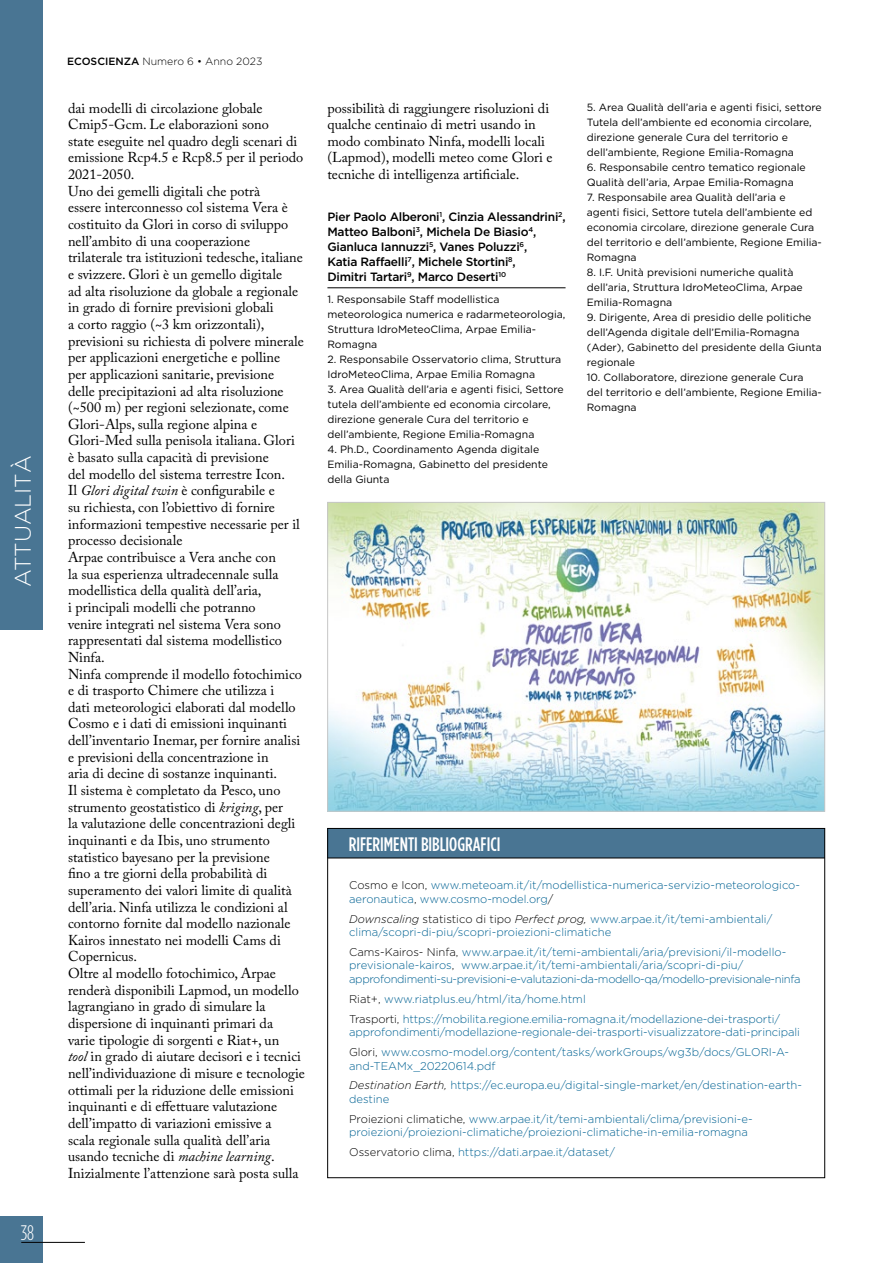
<style>
.page{position:relative;width:893px;height:1263px;background:#fff}
.page>*{position:absolute;margin:0;border:0;box-sizing:border-box;transform-origin:0 0}
.t1{font:300 22.5px "Gotham HTF";color:#fff}
.t2{font:300 condensed 21px "Gotham HTF";color:#fff}
.t3{font:500 condensed 19.5px "Gotham HTF";color:#fff}
.t4{font:14.25px/16.6px "Adobe Caslon Pro";color:#000}
.t5{font:500 12px/15px "Gotham HTF";letter-spacing:-.02em;color:#000}
.t6{font:300 11.25px/20px "Gotham HTF";color:#006293}
.t7{font:10.5px/15px "Gotham HTF";color:#000}
.t8{font:300 10.5px "Gotham HTF";color:#000}
.s1{font-weight:500}
.s2{font-style:italic}
.s3{color:#000}
.s4{font-style:italic;color:#000}
</style>
<div class="page">
<div style="left:0;top:1216px;width:43px;height:47px;background:#497593"></div>
<hr style="left:21px;top:1242px;width:64px;height:1px;background:#000">
<div style="left:0;top:0;width:43px;height:629px;background:#497593"></div>
<hr style="left:327px;top:288px;width:239px;height:1px;background:#000">
<div style="left:327px;top:828px;width:498px;height:30px;background:#497593"></div>
<hr style="left:327px;top:858px;width:498px;height:1px;background:#000">
<img style="left:329px;top:504px;width:494px;height:305px">
<div style="left:327px;top:502px;width:498px;height:309px;border:1px solid #c6c6c6"></div>
<h1 class="t1" style="left:11px;top:587px;width:133px;rotate:-90deg">ATTUALITÀ</h1>
<h2 class="t2" style="left:21px;top:1221px;width:15px">38</h2>
<p class="t8" style="left:67px;top:56px;width:197px"><span class="s1">ECOSCIENZA</span> Numero 6 • Anno 2023</p>
<p class="t4" style="left:68px;top:99px;width:238px">dai modelli di circolazione globale Cmip5-Gcm. Le elaborazioni sono<br>state eseguite nel quadro degli scenari di emissione Rcp4.5 e Rcp8.5 per il periodo 2021-2050.<br>Uno dei gemelli digitali che potrà<br>essere interconnesso col sistema Vera è costituito da Glori in corso di sviluppo nell’ambito di una cooperazione trilaterale tra istituzioni tedesche, italiane e svizzere. Glori è un gemello digitale<br>ad alta risoluzione da globale a regionale in grado di fornire previsioni globali<br>a corto raggio (~3 km orizzontali), previsioni su richiesta di polvere minerale per applicazioni energetiche e polline<br>per applicazioni sanitarie, previsione<br>delle precipitazioni ad alta risoluzione (~500 m) per regioni selezionate, come Glori-Alps, sulla regione alpina e Glori-Med sulla penisola italiana. Glori<br>è basato sulla capacità di previsione<br>del modello del sistema terrestre Icon.<br>Il <span class="s2">Glori digital twin</span> è configurabile e<br>su richiesta, con l’obiettivo di fornire informazioni tempestive necessarie per il processo decisionale<br>Arpae contribuisce a Vera anche con<br>la sua esperienza ultradecennale sulla modellistica della qualità dell’aria,<br>i principali modelli che potranno<br>venire integrati nel sistema Vera sono rappresentati dal sistema modellistico Ninfa.<br>Ninfa comprende il modello fotochimico e di trasporto Chimere che utilizza i<br>dati meteorologici elaborati dal modello Cosmo e i dati di emissioni inquinanti dell’inventario Inemar, per fornire analisi e previsioni della concentrazione in<br>aria di decine di sostanze inquinanti.<br>Il sistema è completato da Pesco, uno strumento geostatistico di <span class="s2">kriging</span>, per<br>la valutazione delle concentrazioni degli inquinanti e da Ibis, uno strumento statistico bayesano per la previsione<br>fino a tre giorni della probabilità di superamento dei valori limite di qualità dell’aria. Ninfa utilizza le condizioni al contorno fornite dal modello nazionale Kairos innestato nei modelli Cams di Copernicus.<br>Oltre al modello fotochimico, Arpae renderà disponibili Lapmod, un modello lagrangiano in grado di simulare la dispersione di inquinanti primari da<br>varie tipologie di sorgenti e Riat<span class="s2">+</span>, un<br><span class="s2">tool</span> in grado di aiutare decisori e i tecnici nell’individuazione di misure e tecnologie ottimali per la riduzione delle emissioni inquinanti e di effettuare valutazione dell’impatto di variazioni emissive a<br>scala regionale sulla qualità dell’aria usando tecniche di <span class="s2">machine learning</span>.<br>Inizialmente l’attenzione sarà posta sulla</p>
<p class="t4" style="left:327px;top:99px;width:227px">possibilità di raggiungere risoluzioni di qualche centinaio di metri usando in modo combinato Ninfa, modelli locali (Lapmod), modelli meteo come Glori e tecniche di intelligenza artificiale.</p>
<p class="t7" style="left:587px;top:100px;width:236px">5. Area Qualità dell’aria e agenti fisici, settore Tutela dell’ambiente ed economia circolare, direzione generale Cura del territorio e dell’ambiente, Regione Emilia-Romagna</p>
<p class="t7" style="left:587px;top:160px;width:220px">6. Responsabile centro tematico regionale<br>Qualità dell’aria, Arpae Emilia-Romagna</p>
<p class="t7" style="left:587px;top:190px;width:237px">7. Responsabile area Qualità dell’aria e<br>agenti fisici, Settore tutela dell’ambiente ed economia circolare, direzione generale Cura del territorio e dell’ambiente, Regione Emilia-Romagna</p>
<p class="t7" style="left:587px;top:265px;width:217px">8. I.F. Unità previsioni numeriche qualità dell’aria, Struttura IdroMeteoClima, Arpae<br>Emilia-Romagna</p>
<p class="t7" style="left:587px;top:310px;width:236px">9. Dirigente, Area di presidio delle politiche dell’Agenda digitale dell’Emilia-Romagna (Ader), Gabinetto del presidente della Giunta regionale</p>
<p class="t7" style="left:587px;top:370px;width:237px">10. Collaboratore, direzione generale Cura del territorio e dell’ambiente, Regione Emilia-<br>Romagna</p>
<p class="t5" style="left:327px;top:209px;width:240px">Pier Paolo Alberoni<sup>1</sup>, Cinzia Alessandrini<sup>2</sup>, Matteo Balboni<sup>3</sup>, Michela De Biasio<sup>4</sup>, Gianluca Iannuzzi<sup>5</sup>, Vanes Poluzzi<sup>6</sup>,<br>Katia Raffaelli<sup>7</sup>, Michele Stortini<sup>8</sup>,<br>Dimitri Tartari<sup>9</sup>, Marco Deserti<sup>10</sup></p>
<p class="t7" style="left:327px;top:291px;width:240px">1. Responsabile Staff modellistica meteorologica numerica e radarmeteorologia, Struttura IdroMeteoClima, Arpae Emilia-Romagna</p>
<p class="t7" style="left:327px;top:351px;width:235px">2. Responsabile Osservatorio clima, Struttura<br>IdroMeteoClima, Arpae Emilia Romagna</p>
<p class="t7" style="left:327px;top:381px;width:238px">3. Area Qualità dell’aria e agenti fisici, Settore tutela dell’ambiente ed economia circolare, direzione generale Cura del territorio e dell’ambiente, Regione Emilia-Romagna</p>
<p class="t7" style="left:327px;top:441px;width:222px">4. Ph.D., Coordinamento Agenda digitale<br>Emilia-Romagna, Gabinetto del presidente della Giunta</p>
<h3 class="t3" style="left:349px;top:834px;width:153px">RIFERIMENTI BIBLIOGRAFICI</h3>
<p class="t6" style="left:349px;top:878px;width:452px;line-height:13.5px"><span class="s3">Cosmo e Icon,</span> www.meteoam.it/it/modellistica-numerica-servizio-meteorologico&shy;aeronautica<span class="s3">,</span> www.cosmo-model.org<span class="s3">/</span></p>
<p class="t6" style="left:349px;top:912px;width:425px;line-height:13.5px"><span class="s4">Downscaling</span> <span class="s3">statistico di tipo</span> <span class="s4">Perfect prog,</span> www.arpae.it/it/temi-ambientali/ clima/scopri-di-piu/scopri-proiezioni-climatiche</p>
<p class="t6" style="left:349px;top:945px;width:453px;line-height:13.5px"><span class="s3">Cams-Kairos- Ninfa,</span> www.arpae.it/it/temi-ambientali/aria/previsioni/il-modello&shy;previsionale-kairos<span class="s3">,</span> www.arpae.it/it/temi-ambientali/aria/scopri-di-piu/ approfondimenti-su-previsioni-e-valutazioni-da-modello-qa/modello-previsionale-ninfa</p>
<p class="t6" style="left:349px;top:989px;width:432px"><span class="s3">Riat+,</span> www.riatplus.eu/html/ita/home.html<br><span class="s3">Trasporti,</span> https://mobilita.regione.emilia-romagna.it/modellazione-dei-trasporti/</p>
<p class="t6" style="left:349px;top:1022px;width:452px">approfondimenti/modellazione-regionale-dei-trasporti-visualizzatore-dati-principali<br><span class="s3">Glori,</span> www.cosmo-model.org/content/tasks/workGroups/wg3b/docs/GLORI-A-</p>
<p class="t6" style="left:349px;top:1055px;width:454px">and-TEAMx_20220614.pdf<br><span class="s4">Destination Earth,</span> https://ec.europa.eu/digital-single-market/en/destination-earth-</p>
<p class="t6" style="left:349px;top:1089px;width:405px">destine<br><span class="s3">Proiezioni climatiche,</span> www.arpae.it/it/temi-ambientali/clima/previsioni-e-</p>
<p class="t6" style="left:349px;top:1122px;width:400px">proiezioni/proiezioni-climatiche/proiezioni-climatiche-in-emilia-romagna<br><span class="s3">Osservatorio clima,</span> https://dati.arpae.it/dataset/</p>
</div>
